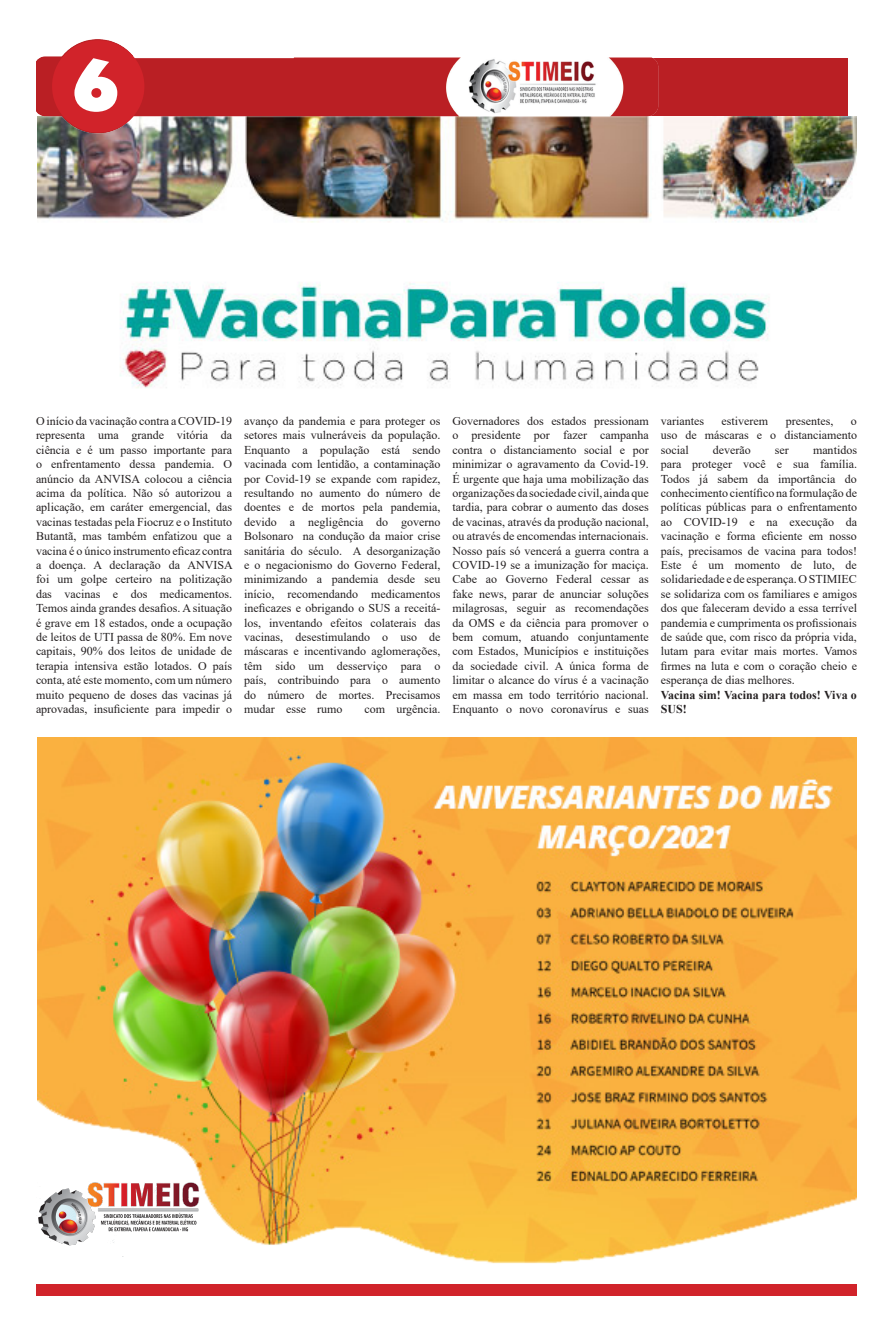
<style>
.page{position:relative;width:893px;height:1333px;background:#fff}
.page>*{position:absolute;margin:0;border:0;box-sizing:border-box;transform-origin:0 0}
.t1{font:73.1px "Bango";color:#fff}
.t2{font:12px/14.4px "Times New Roman";color:#231f20;text-align:justify}
.t3{font:700 12px/14.4px "Times New Roman";color:#231f20}
</style>
<div class="page">
<img style="left:37px;top:116px;width:820px;height:272px">
<div style="left:36px;top:1284px;width:821px;height:11px;background:#d1232a"></div>
<div style="left:629px;top:58px;width:219px;height:58px;background:#ba1f24"></div>
<img style="left:36px;top:39px;width:624px;height:101px">
<div style="left:52px;top:40px;width:92px;height:92px;background:#d1232a;border-radius:50%"></div>
<img style="left:37px;top:737px;width:820px;height:527px">
<img style="left:37px;top:1177px;width:166px;height:78px">
<p class="t1" style="left:73px;top:43px;width:47px">6</p>
<p class="t2" style="left:36px;top:413px;width:198px">O início da vacinação contra a COVID-19 representa uma grande vitória da ciência e é um passo importante para o enfrentamento dessa pandemia. O anúncio da ANVISA colocou a ciência acima da política. Não só autorizou a aplicação, em caráter emergencial, das vacinas testadas pela Fiocruz e o Instituto Butantã, mas também enfatizou que a vacina é o único instrumento eficaz contra a doença. A declaração da ANVISA foi um golpe certeiro na politização das vacinas e dos medicamentos.<br>Temos ainda grandes desafios. A situação é grave em 18 estados, onde a ocupação de leitos de UTI passa de 80%. Em nove capitais, 90% dos leitos de unidade de terapia intensiva estão lotados. O país conta, até este momento, com um número muito pequeno de doses das vacinas já aprovadas, insuficiente para impedir o</p>
<p class="t2" style="left:244px;top:413px;width:198px">avanço da pandemia e para proteger os setores mais vulneráveis da população.<br>Enquanto a população está sendo vacinada com lentidão, a contaminação por Covid-19 se expande com rapidez, resultando no aumento do número de doentes e de mortos pela pandemia, devido a negligência do governo Bolsonaro na condução da maior crise sanitária do século. A desorganização e o negacionismo do Governo Federal, minimizando a pandemia desde seu início, recomendando medicamentos ineficazes e obrigando o SUS a receitá&shy;los, inventando efeitos colaterais das vacinas, desestimulando o uso de máscaras e incentivando aglomerações, têm sido um desserviço para o país, contribuindo para o aumento do número de mortes. Precisamos mudar esse rumo</p>
<p class="t2" style="left:365px;top:701px;width:77px">com urgência.</p>
<p class="t2" style="left:452px;top:413px;width:198px">Governadores dos estados pressionam o presidente por fazer campanha contra o distanciamento social e por minimizar o agravamento da Covid-19.<br>É urgente que haja uma mobilização das organizações da sociedade civil, ainda que tardia, para cobrar o aumento das doses de vacinas, através da produção nacional, ou através de encomendas internacionais.<br>Nosso país só vencerá a guerra contra a COVID-19 se a imunização for maciça.<br>Cabe ao Governo Federal cessar as fake news, parar de anunciar soluções milagrosas, seguir as recomendações da OMS e da ciência para promover o bem comum, atuando conjuntamente com Estados, Municípios e instituições da sociedade civil. A única forma de limitar o alcance do vírus é a vacinação em massa em todo território nacional.<br>Enquanto o novo coronavírus e suas</p>
<p class="t2" style="left:661px;top:413px;width:45px">variantes</p>
<p class="t2" style="left:722px;top:413px;width:48px">estiverem</p>
<p class="t2" style="left:786px;top:413px;width:49px">presentes,</p>
<p class="t2" style="left:661px;top:413px;width:198px;text-indent:190px">o uso de máscaras e o distanciamento social</p>
<p class="t2" style="left:661px;top:442px;width:198px;text-indent:152px">mantidos para proteger você e sua família.<br>Todos já sabem da importância do conhecimento científico na formulação de políticas públicas para o enfrentamento ao COVID-19 e na execução da vacinação e forma eficiente em nosso país, precisamos de vacina para todos!<br>Este é um momento de luto, de solidariedade e de esperança. O STIMIEC se solidariza com os familiares e amigos dos que faleceram devido a essa terrível pandemia e cumprimenta os profissionais de saúde que, com risco da própria vida, lutam para evitar mais mortes. Vamos firmes na luta e com o coração cheio e esperança de dias melhores.</p>
<p class="t3" style="left:661px;top:687px;width:198px">Vacina sim! Vacina para todos! Viva o<br>SUS!</p>
<p class="t2" style="left:713px;top:442px;width:39px">deverão</p>
<p class="t2" style="left:775px;top:442px;width:15px">ser</p>
</div>
